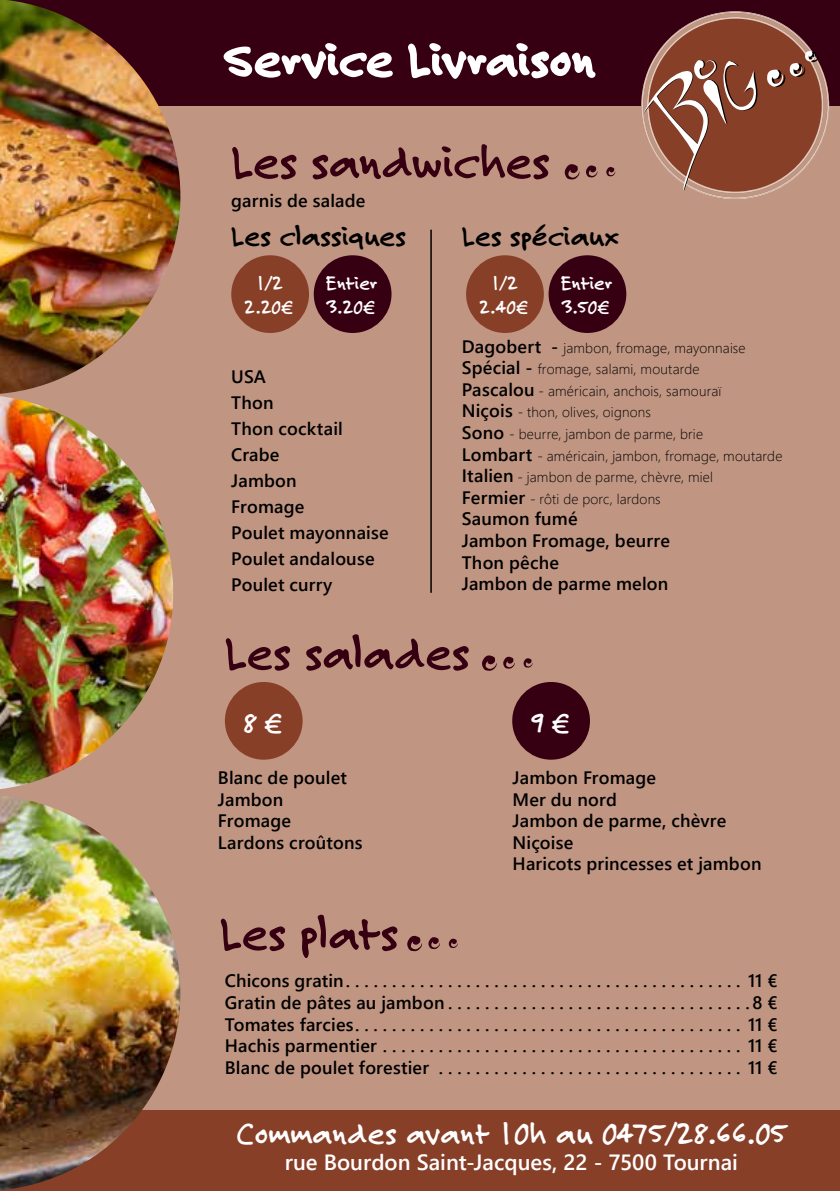
<style>
.page{position:relative;width:840px;height:1191px;background:#fff}
.page>*{position:absolute;margin:0;border:0;box-sizing:border-box;transform-origin:0 0}
.t1{font:700 50px "Felt Tip Roman";letter-spacing:-.005em;color:#370012}
.t2{font:800 50px "Felt Tip Roman";letter-spacing:-.005em;color:#fff}
.t3{font:700 32px "Felt Tip Roman";letter-spacing:.01em;color:#fff}
.t4{font:700 30px "Felt Tip Roman";letter-spacing:-.005em;color:#000}
.t5{font:700 30px "Felt Tip Roman";color:#fff}
.t6{font:600 22px "Segoe UI";color:#fff}
.t7{font:700 20px/24px "Felt Tip Roman";letter-spacing:.005em;color:#fff;text-align:center}
.t8{font:600 18px/21.6px "Segoe UI";letter-spacing:.01em;color:#000}
.t9{font:300 14px/21.6px "Segoe UI";letter-spacing:.015em;color:#000}
.s1{font-weight:600;font-size:18px}
</style>
<div class="page">
<div style="left:0;top:1109px;width:839px;height:82px;background:#883f28"></div>
<div style="left:0;top:8px;width:839px;height:1101px;background:#c09582"></div>
<div style="left:0;top:0;width:839px;height:105px;background:#370012"></div>
<img style="left:0;top:0;width:180px;height:394px">
<img style="left:0;top:396px;width:173px;height:393px">
<img style="left:0;top:796px;width:180px;height:394px">
<svg style="left:632px;top:11px;width:199px;height:188px"></svg>
<svg style="left:564px;top:164px;width:15px;height:16px"></svg>
<svg style="left:606px;top:167px;width:9px;height:10px"></svg>
<svg style="left:586px;top:165px;width:11px;height:13px"></svg>
<div style="left:231px;top:255px;width:78px;height:78px;background:#883f28;border-radius:50%"></div>
<div style="left:313px;top:255px;width:78px;height:78px;background:#370012;border-radius:50%"></div>
<div style="left:466px;top:255px;width:77px;height:78px;background:#883f28;border-radius:50%"></div>
<div style="left:548px;top:255px;width:78px;height:78px;background:#370012;border-radius:50%"></div>
<svg style="left:482px;top:655px;width:14px;height:16px"></svg>
<svg style="left:523px;top:658px;width:9px;height:10px"></svg>
<svg style="left:503px;top:656px;width:11px;height:13px"></svg>
<div style="left:225px;top:682px;width:77px;height:77px;background:#883f28;border-radius:50%"></div>
<div style="left:512px;top:682px;width:77px;height:77px;background:#370012;border-radius:50%"></div>
<svg style="left:448px;top:938px;width:9px;height:10px"></svg>
<svg style="left:407px;top:935px;width:33px;height:17px"></svg>
<hr style="left:430px;top:230px;width:1px;height:363px;background:#000">
<h1 class="t2" style="left:225px;top:24px;width:373px">Service Livraison</h1>
<h1 class="t1" style="left:231px;top:128px;width:320px">Les sandwiches</h1>
<p class="t8" style="left:231px;top:189px;width:136px">garnis de salade</p>
<h3 class="t4" style="left:231px;top:216px;width:176px">Les classiques</h3>
<h3 class="t4" style="left:461px;top:216px;width:159px">Les spéciaux</h3>
<p class="t7" style="left:245px;top:271px;width:50px">1/2<br>2.20€</p>
<p class="t7" style="left:326px;top:271px;width:53px;text-align:left">Entier<br>3.20€</p>
<p class="t7" style="left:479px;top:271px;width:50px">1/2<br>2.40€</p>
<p class="t7" style="left:560px;top:271px;width:53px;text-align:left">Entier<br>3.50€</p>
<p class="t8" style="left:231px;top:363px;width:159px;line-height:26px">USA<br>Thon<br>Thon cocktail<br>Crabe<br>Jambon<br>Fromage<br>Poulet mayonnaise<br>Poulet andalouse<br>Poulet curry</p>
<p class="t9" style="left:461px;top:336px;width:322px"><span class="s1">Dagobert -</span> jambon, fromage, mayonnaise <span class="s1">Spécial -</span> fromage, salami, moutarde<br><span class="s1">Pascalou</span> - américain, anchois, samouraï<br><span class="s1">Niçois</span> - thon, olives, oignons<br><span class="s1">Sono</span> - beurre, jambon de parme, brie<br><span class="s1">Lombart</span> - américain, jambon, fromage, moutarde <span class="s1">Italien</span> - jambon de parme, chèvre, miel<br><span class="s1">Fermier</span> - rôti de porc, lardons</p>
<p class="t8" style="left:461px;top:508px;width:209px">Saumon fumé<br>Jambon Fromage, beurre<br>Thon pêche<br>Jambon de parme melon</p>
<h1 class="t1" style="left:225px;top:620px;width:246px">Les salades</h1>
<h3 class="t5" style="left:243px;top:702px;width:41px">8 €</h3>
<h3 class="t5" style="left:530px;top:702px;width:41px">9 €</h3>
<p class="t8" style="left:218px;top:766px;width:146px">Blanc de poulet<br>Jambon<br>Fromage<br>Lardons croûtons</p>
<p class="t8" style="left:512px;top:766px;width:250px">Jambon Fromage<br>Mer du nord<br>Jambon de parme, chèvre<br>Niçoise<br>Haricots princesses et jambon</p>
<h1 class="t1" style="left:220px;top:900px;width:180px">Les plats</h1>
<p class="t8" style="left:225px;top:970px;width:554px;text-align:justify">Chicons gratin . . . . . . . . . . . . . . . . . . . . . . . . . . . . . . . . . . . . . . . . . . . 11 € Gratin de pâtes au jambon . . . . . . . . . . . . . . . . . . . . . . . . . . . . . . . . 8 € Tomates farcies . . . . . . . . . . . . . . . . . . . . . . . . . . . . . . . . . . . . . . . . . . 11 € Hachis parmentier . . . . . . . . . . . . . . . . . . . . . . . . . . . . . . . . . . . . . . . 11 € Blanc de poulet forestier . . . . . . . . . . . . . . . . . . . . . . . . . . . . . . . . . 11 €</p>
<h2 class="t3" style="left:236px;top:1112px;width:550px">Commandes avant 10h au 0475/28.66.05</h2>
<p class="t6" style="left:284px;top:1144px;width:454px">rue Bourdon Saint-Jacques, 22 - 7500 Tournai</p>
</div>
